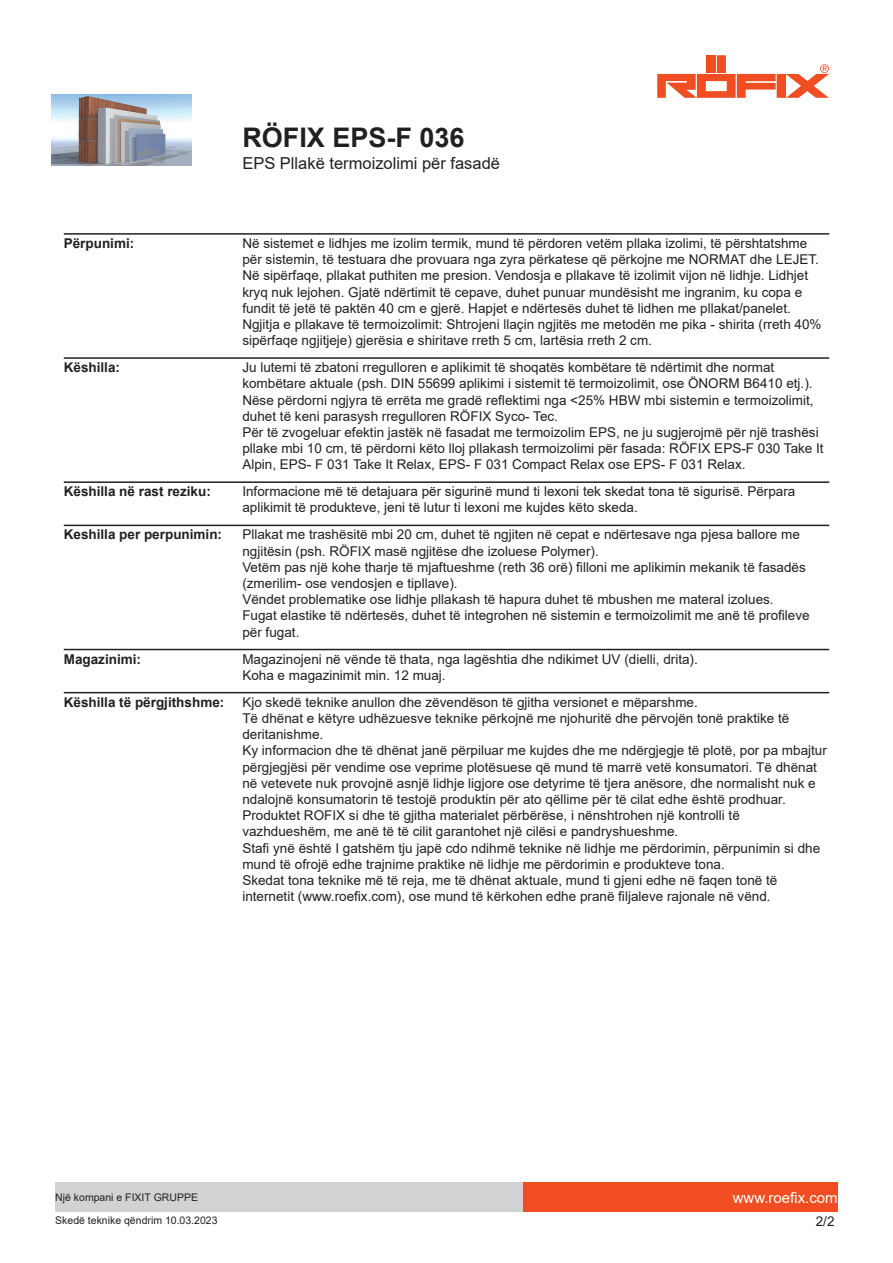
<style>
.page{position:relative;width:893px;height:1263px;background:#fff}
.page>*{position:absolute;margin:0;border:0;box-sizing:border-box;transform-origin:0 0}
.t1{font:700 27px "Arial";color:#231f20}
.t2{font:16.5px "Arial";color:#231f20}
.t3{font:15px "Arial";color:#fff}
.t4{font:13.5px/16.2px "Arial";color:#231f20}
.t5{font:700 13.5px "Arial";color:#231f20}
.t6{font:10.5px "Arial";color:#231f20}
</style>
<div class="page">
<img style="left:51px;top:94px;width:140px;height:71px">
<div style="left:717px;top:55px;width:9px;height:18px;background:#f04d22"></div>
<div style="left:707px;top:55px;width:9px;height:18px;background:#f04d22"></div>
<svg style="left:657px;top:64px;width:172px;height:34px"></svg>
<div style="left:523px;top:1182px;width:315px;height:30px;background:#f04d22"></div>
<div style="left:55px;top:1182px;width:468px;height:30px;background:#d1d2d4"></div>
<hr style="left:64px;top:233px;width:765px;height:2px;background:#231f20">
<hr style="left:64px;top:357px;width:765px;height:2px;background:#231f20">
<hr style="left:64px;top:481px;width:765px;height:2px;background:#231f20">
<hr style="left:64px;top:525px;width:765px;height:1px;background:#231f20">
<hr style="left:64px;top:649px;width:765px;height:1px;background:#231f20">
<hr style="left:64px;top:692px;width:765px;height:1px;background:#231f20">
<h1 class="t1" style="left:242px;top:119px;width:224px">RÖFIX EPS-F 036</h1>
<p class="t2" style="left:242px;top:152px;width:259px">EPS Pllakë termoizolimi për fasadë</p>
<p class="t5" style="left:64px;top:234px;width:72px">Përpunimi:</p>
<p class="t4" style="left:242px;top:235px;width:581px">Në sistemet e lidhjes me izolim termik, mund të përdoren vetëm pllaka izolimi, të përshtatshme për sistemin, të testuara dhe provuara nga zyra përkatese që përkojne me NORMAT dhe LEJET.<br>Në sipërfaqe, pllakat puthiten me presion. Vendosja e pllakave të izolimit vijon në lidhje. Lidhjet kryq nuk lejohen. Gjatë ndërtimit të cepave, duhet punuar mundësisht me ingranim, ku copa e fundit të jetë të paktën 40 cm e gjerë. Hapjet e ndërtesës duhet të lidhen me pllakat/panelet.<br>Ngjitja e pllakave të termoizolimit: Shtrojeni llaçin ngjitës me metodën me pika - shirita (rreth 40% sipërfaqe ngjitjeje) gjerësia e shiritave rreth 5 cm, lartësia rreth 2 cm.</p>
<p class="t5" style="left:64px;top:358px;width:58px">Këshilla:</p>
<p class="t4" style="left:242px;top:359px;width:583px">Ju lutemi të zbatoni rregulloren e aplikimit të shoqatës kombëtare të ndërtimit dhe normat kombëtare aktuale (psh. DIN 55699 aplikimi i sistemit të termoizolimit, ose ÖNORM B6410 etj.).<br>Nëse përdorni ngjyra të errëta me gradë reflektimi nga &lt;25% HBW mbi sistemin e termoizolimit, duhet të keni parasysh rregulloren RÖFIX Syco- Tec.<br>Për të zvogeluar efektin jastëk në fasadat me termoizolim EPS, ne ju sugjerojmë për një trashësi pllake mbi 10 cm, të përdorni këto lloj pllakash termoizolimi për fasada: RÖFIX EPS-F 030 Take It Alpin, EPS- F 031 Take It Relax, EPS- F 031 Compact Relax ose EPS- F 031 Relax.</p>
<p class="t5" style="left:64px;top:482px;width:149px">Këshilla në rast reziku:</p>
<p class="t4" style="left:242px;top:483px;width:555px">Informacione më të detajuara për sigurinë mund ti lexoni tek skedat tona të sigurisë. Përpara aplikimit të produkteve, jeni të lutur ti lexoni me kujdes këto skeda.</p>
<p class="t5" style="left:64px;top:525px;width:160px">Keshilla per perpunimin:</p>
<p class="t4" style="left:242px;top:526px;width:569px">Pllakat me trashësitë mbi 20 cm, duhet të ngjiten në cepat e ndërtesave nga pjesa ballore me ngjitësin (psh. RÖFIX masë ngjitëse dhe izoluese Polymer).<br>Vetëm pas një kohe tharje të mjaftueshme (reth 36 orë) filloni me aplikimin mekanik të fasadës (zmerilim- ose vendosjen e tipllave).<br>Vëndet problematike ose lidhje pllakash të hapura duhet të mbushen me materal izolues.<br>Fugat elastike të ndërtesës, duhet të integrohen në sistemin e termoizolimit me anë të profileve për fugat.</p>
<p class="t5" style="left:64px;top:649px;width:79px">Magazinimi:</p>
<p class="t4" style="left:242px;top:651px;width:457px">Magazinojeni në vënde të thata, nga lagështia dhe ndikimet UV (dielli, drita).<br>Koha e magazinimit min. 12 muaj.</p>
<p class="t5" style="left:64px;top:692px;width:162px">Këshilla të përgjithshme:</p>
<p class="t4" style="left:242px;top:694px;width:586px">Kjo skedë teknike anullon dhe zëvendëson të gjitha versionet e mëparshme.<br>Të dhënat e këtyre udhëzuesve teknike përkojnë me njohuritë dhe përvojën tonë praktike të deritanishme.<br>Ky informacion dhe të dhënat janë përpiluar me kujdes dhe me ndërgjegje të plotë, por pa mbajtur përgjegjësi për vendime ose veprime plotësuese që mund të marrë vetë konsumatori. Të dhënat në vetevete nuk provojnë asnjë lidhje ligjore ose detyrime të tjera anësore, dhe normalisht nuk e ndalojnë konsumatorin të testojë produktin për ato qëllime për të cilat edhe është prodhuar.<br>Produktet ROFIX si dhe të gjitha materialet përbërëse, i nënshtrohen një kontrolli të vazhdueshëm, me anë të të cilit garantohet një cilësi e pandryshueshme.<br>Stafi ynë është I gatshëm tju japë cdo ndihmë teknike në lidhje me përdorimin, përpunimin si dhe mund të ofrojë edhe trajnime praktike në lidhje me përdorimin e produkteve tona.<br>Skedat tona teknike më të reja, me të dhënat aktuale, mund ti gjeni edhe në faqen tonë të internetit (www.roefix.com), ose mund të kërkohen edhe pranë filjaleve rajonale në vënd.</p>
<p class="t6" style="left:55px;top:1190px;width:144px">Një kompani e FIXIT GRUPPE</p>
<p class="t3" style="left:733px;top:1187px;width:107px">www.roefix.com</p>
<p class="t6" style="left:55px;top:1213px;width:164px">Skedë teknike qëndrim 10.03.2023</p>
<p class="t4" style="left:816px;top:1213px;width:20px">2/2</p>
</div>
